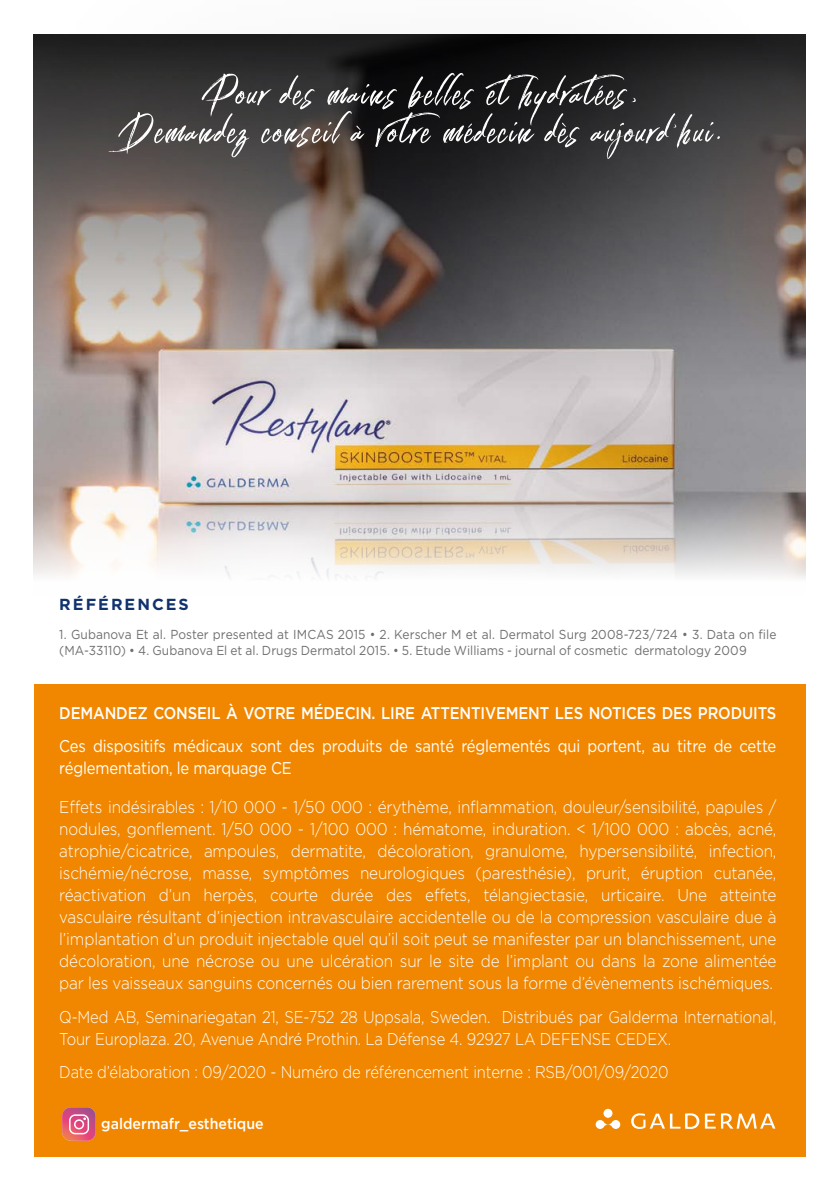
<style>
.page{position:relative;width:840px;height:1191px;background:#fff}
.page>*{position:absolute;margin:0;border:0;box-sizing:border-box;transform-origin:0 0}
.t1{font:58px "Connoisseurs";letter-spacing:.04em;color:#fff}
.t2{font:300 17px/22px "Gotham";letter-spacing:-.01em;color:#fff;text-align:justify;scale:.9 1}
.t3{font:300 17px/22px "Gotham";letter-spacing:-.01em;color:#fff;scale:.87 1}
.t4{font:17px/22px "Gotham";letter-spacing:-.01em;color:#fff;scale:.87 1}
.t5{font:500 17px "Gotham";letter-spacing:-.01em;color:#fff;scale:.87 1}
.t6{font:700 16px "Gotham";letter-spacing:.125em;color:#12326e}
.t7{font:500 15.2px "Gotham";color:#fff;scale:.93 1}
.t8{font:13px/16px "Gotham";letter-spacing:.005em;color:#706f6f;scale:.92 1}
</style>
<div class="page">
<img style="left:33px;top:414px;width:771px;height:165px">
<div style="left:34px;top:684px;width:771px;height:473px;background:#f18700"></div>
<svg style="left:33px;top:298px;width:771px;height:116px;background:#a79e9e"></svg>
<svg style="left:595px;top:1108px;width:25px;height:21px"></svg>
<svg style="left:631px;top:1113px;width:144px;height:16px"></svg>
<div style="left:0;top:0;width:828px;height:298px;background:#000;opacity:.7"></div>
<svg style="left:62px;top:1107px;width:34px;height:33px"></svg>
<h1 class="t1" style="left:201px;top:49px;width:438px">Pour des mains belles ethydratées,</h1>
<h1 class="t1" style="left:118px;top:87px;width:605px">Demandez conseil à votre médecin dès aujourd'hui.</h1>
<p class="t6" style="left:59px;top:594px;width:131px">RÉFÉRENCES</p>
<p class="t8" style="left:59px;top:626px;width:780px">1. Gubanova Et al. Poster presented at IMCAS 2015 • 2. Kerscher M et al. Dermatol Surg 2008-723/724 • 3. Data on file (MA-33110) • 4. Gubanova El et al. Drugs Dermatol 2015. • 5. Etude Williams - journal of cosmetic dermatology 2009</p>
<p class="t5" style="left:59px;top:702px;width:825px">DEMANDEZ CONSEIL À VOTRE MÉDECIN. LIRE ATTENTIVEMENT LES NOTICES DES PRODUITS</p>
<p class="t4" style="left:59px;top:735px;width:825px">Ces dispositifs médicaux sont des produits de santé réglementés qui portent, au titre de cette réglementation, le marquage CE</p>
<p class="t2" style="left:59px;top:796px;width:798px">Effets indésirables : 1/10 000 - 1/50 000 : érythème, inflammation, douleur/sensibilité, papules / nodules, gonflement. 1/50 000 - 1/100 000 : hématome, induration. &lt; 1/100 000 : abcès, acné, atrophie/cicatrice, ampoules, dermatite, décoloration, granulome, hypersensibilité, infection, ischémie/nécrose, masse, symptômes neurologiques (paresthésie), prurit, éruption cutanée, réactivation d’un herpès, courte durée des effets, télangiectasie, urticaire. Une atteinte vasculaire résultant d’injection intravasculaire accidentelle ou de la compression vasculaire due à l’implantation d’un produit injectable quel qu’il soit peut se manifester par un blanchissement, une décoloration, une nécrose ou une ulcération sur le site de l’implant ou dans la zone alimentée par les vaisseaux sanguins concernés ou bien rarement sous la forme d’évènements ischémiques.</p>
<p class="t3" style="left:59px;top:1005px;width:825px">Q-Med AB, Seminariegatan 21, SE-752 28 Uppsala, Sweden. Distribués par Galderma International,<br>Tour Europlaza. 20, Avenue André Prothin. La Défense 4. 92927 LA DEFENSE CEDEX.</p>
<p class="t3" style="left:59px;top:1060px;width:701px">Date d’élaboration : 09/2020 - Numéro de référencement interne : RSB/001/09/2020</p>
<p class="t7" style="left:101px;top:1113px;width:176px">galdermafr_esthetique</p>
</div>
